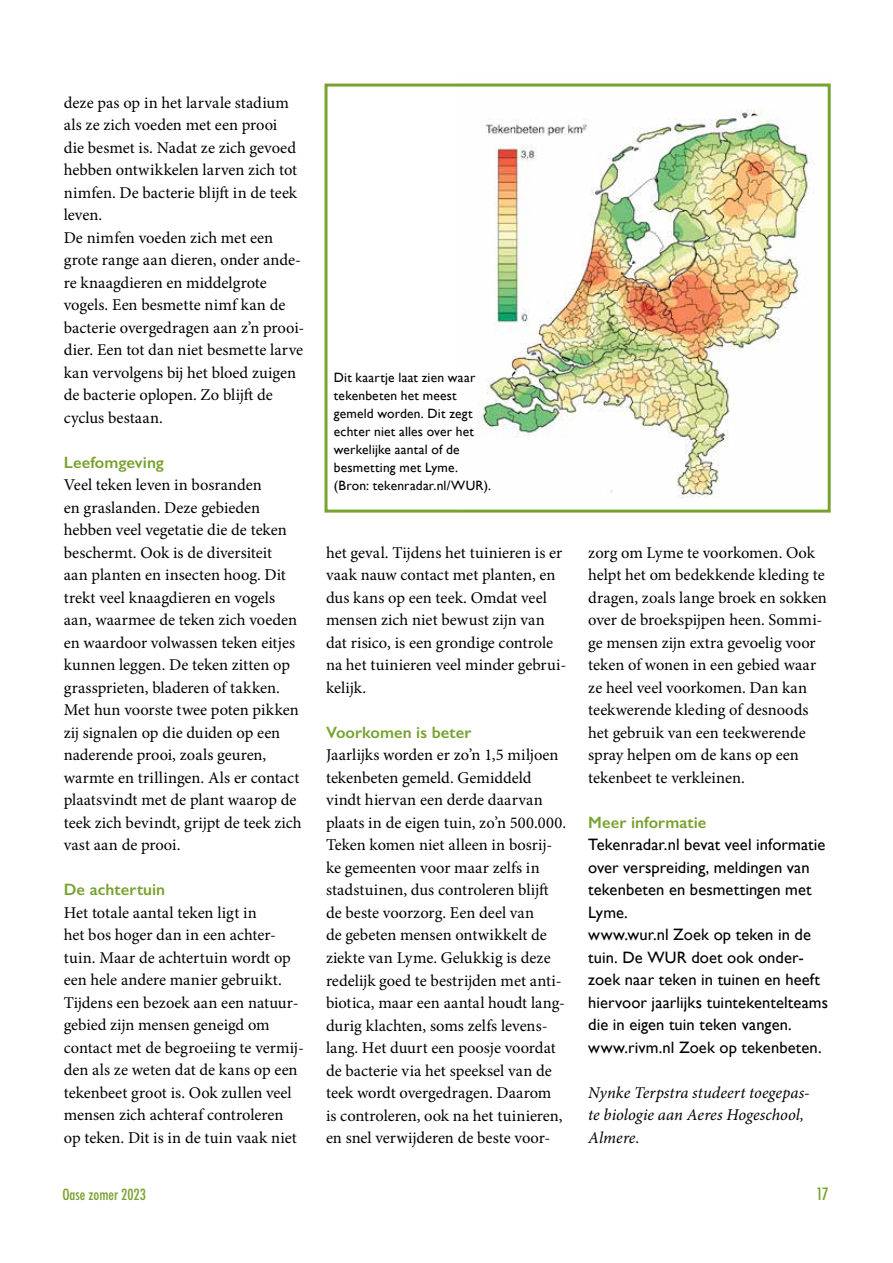
<style>
.page{position:relative;width:893px;height:1263px;background:#fff}
.page>*{position:absolute;margin:0;border:0;box-sizing:border-box;transform-origin:0 0}
.t1{font:16.5px/22.5px "Minion Pro";color:#000}
.t2{font:16.5px/22.5px "Gill Sans";letter-spacing:.005em;color:#000}
.t3{font:italic 16.5px/22.5px "Minion Pro";color:#000}
.t4{font:600 16.5px "Gill Sans";letter-spacing:.005em;color:#78a22f}
.t5{font:500 condensed 16.5px "Futura";color:#78a22f}
.t6{font:500 condensed 15px "Futura";color:#78a22f}
.t7{font:13.5px/18px "Gill Sans";letter-spacing:.015em;color:#000}
</style>
<div class="page">
<img style="left:460px;top:83px;width:369px;height:423px">
<div style="left:324px;top:84px;width:507px;height:429px;border:3px solid #78a22f"></div>
<p class="t1" style="left:64px;top:91px;width:242px">deze pas op in het larvale stadium als ze zich voeden met een prooi<br>die besmet is. Nadat ze zich gevoed hebben ontwikkelen larven zich tot nimfen. De bacterie blijft in de teek leven.<br>De nimfen voeden zich met een grote range aan dieren, onder ande&shy;re knaagdieren en middelgrote vogels. Een besmette nimf kan de bacterie overgedragen aan z’n prooi&shy;dier. Een tot dan niet besmette larve kan vervolgens bij het bloed zuigen de bacterie oplopen. Zo blijft de cyclus bestaan.</p>
<p class="t4" style="left:64px;top:452px;width:102px">Leefomgeving</p>
<p class="t1" style="left:64px;top:474px;width:239px">Veel teken leven in bosranden<br>en graslanden. Deze gebieden hebben veel vegetatie die de teken beschermt. Ook is de diversiteit<br>aan planten en insecten hoog. Dit trekt veel knaagdieren en vogels aan, waarmee de teken zich voeden en waardoor volwassen teken eitjes kunnen leggen. De teken zitten op grassprieten, bladeren of takken.<br>Met hun voorste twee poten pikken zij signalen op die duiden op een naderende prooi, zoals geuren, warmte en trillingen. Als er contact plaatsvindt met de plant waarop de teek zich bevindt, grijpt de teek zich vast aan de prooi.</p>
<p class="t4" style="left:64px;top:880px;width:103px">De achtertuin</p>
<p class="t1" style="left:64px;top:901px;width:242px">Het totale aantal teken ligt in<br>het bos hoger dan in een achter&shy;tuin. Maar de achtertuin wordt op een hele andere manier gebruikt.<br>Tijdens een bezoek aan een natuur&shy;gebied zijn mensen geneigd om contact met de begroeiing te vermij&shy;den als ze weten dat de kans op een tekenbeet groot is. Ook zullen veel mensen zich achteraf controleren op teken. Dit is in de tuin vaak niet</p>
<p class="t7" style="left:334px;top:368px;width:159px">Dit kaartje laat zien waar tekenbeten het meest gemeld worden. Dit zegt echter niet alles over het werkelijke aantal of de besmetting met Lyme. (Bron: tekenradar.nl/WUR).</p>
<p class="t1" style="left:326px;top:541px;width:242px">het geval. Tijdens het tuinieren is er vaak nauw contact met planten, en dus kans op een teek. Omdat veel mensen zich niet bewust zijn van dat risico, is een grondige controle na het tuinieren veel minder gebrui&shy;kelijk.</p>
<p class="t4" style="left:326px;top:722px;width:147px">Voorkomen is beter</p>
<p class="t1" style="left:326px;top:744px;width:242px">Jaarlijks worden er zo’n 1,5 miljoen tekenbeten gemeld. Gemiddeld vindt hiervan een derde daarvan plaats in de eigen tuin, zo’n 500.000.<br>Teken komen niet alleen in bosrij&shy;ke gemeenten voor maar zelfs in stadstuinen, dus controleren blijft de beste voorzorg. Een deel van<br>de gebeten mensen ontwikkelt de ziekte van Lyme. Gelukkig is deze redelijk goed te bestrijden met anti&shy;biotica, maar een aantal houdt lang&shy;durig klachten, soms zelfs levens&shy;lang. Het duurt een poosje voordat de bacterie via het speeksel van de teek wordt overgedragen. Daarom is controleren, ook na het tuinieren, en snel verwijderen de beste voor-</p>
<p class="t1" style="left:588px;top:541px;width:240px">zorg om Lyme te voorkomen. Ook helpt het om bedekkende kleding te dragen, zoals lange broek en sokken over de broekspijpen heen. Sommi&shy;ge mensen zijn extra gevoelig voor teken of wonen in een gebied waar ze heel veel voorkomen. Dan kan teekwerende kleding of desnoods het gebruik van een teekwerende spray helpen om de kans op een tekenbeet te verkleinen.</p>
<p class="t4" style="left:588px;top:812px;width:120px">Meer informatie</p>
<p class="t2" style="left:588px;top:833px;width:241px">Tekenradar.nl bevat veel informatie over verspreiding, meldingen van tekenbeten en besmettingen met<br>Lyme.<br>www.wur.nl Zoek op teken in de tuin. De WUR doet ook onder&shy;zoek naar teken in tuinen en heeft hiervoor jaarlijks tuintekentelteams die in eigen tuin teken vangen. www.rivm.nl Zoek op tekenbeten.</p>
<p class="t3" style="left:588px;top:1081px;width:223px">Nynke Terpstra studeert toegepas&shy;te biologie aan Aeres Hogeschool,<br>Almere.</p>
<p class="t6" style="left:62px;top:1185px;width:85px">Oase zomer 2023</p>
<p class="t5" style="left:816px;top:1184px;width:14px">17</p>
</div>
